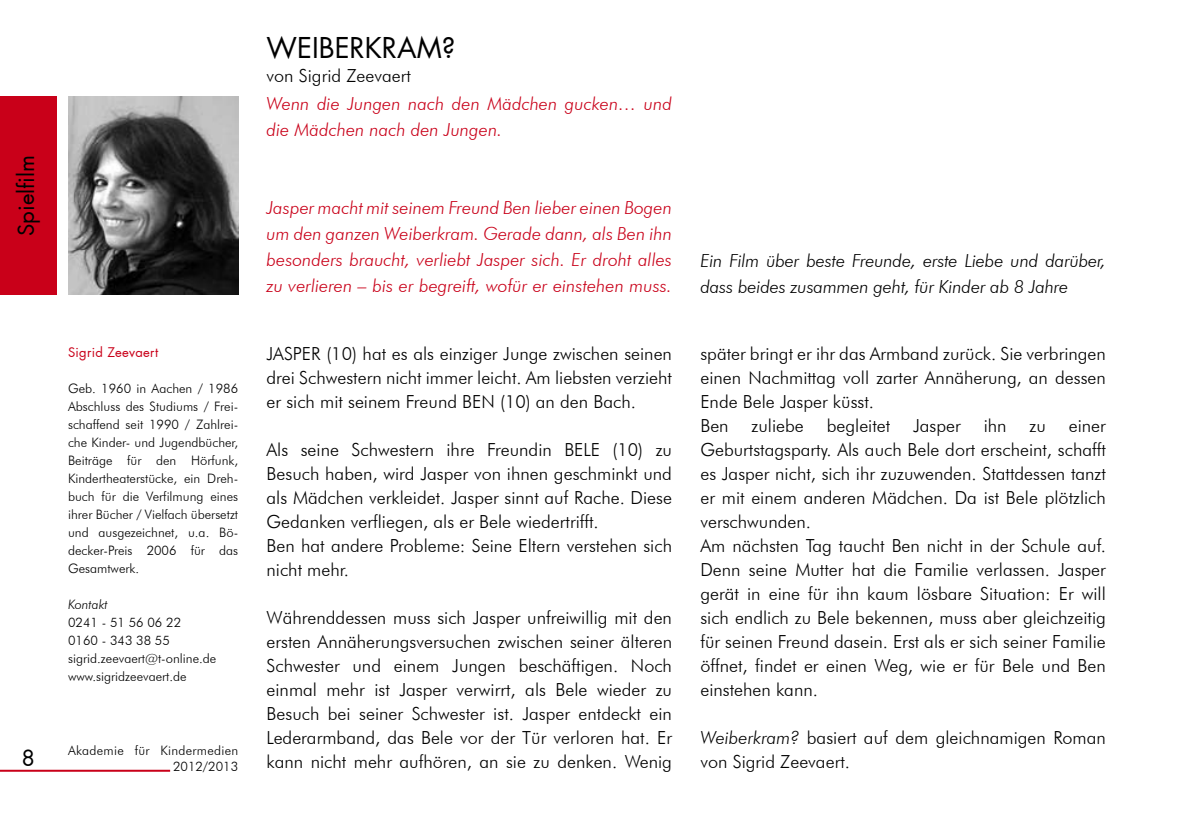
<style>
.page{position:relative;width:1191px;height:840px;background:#fff}
.page>*{position:absolute;margin:0;border:0;box-sizing:border-box;transform-origin:0 0}
.t1{font:28px "Futura";color:#000}
.t2{font:22px "Futura";color:#000}
.t3{font:300 18px/24px "Futura BT";color:#000}
.t4{font:italic 300 18px/26px "Futura BT";color:#c90019}
.t5{font:italic 300 18px/26px "Futura BT";letter-spacing:-.01em;color:#000}
.t6{font:300 13px/18px "Futura BT";color:#000;text-align:justify}
.t7{font:300 13px/15.6px "Futura BT";letter-spacing:.02em;color:#000;text-align:right}
.t8{font:13px "Futura";letter-spacing:.02em;color:#c90019}
.t9{font:italic 300 13px "Futura BT";color:#000}
.s1{font-style:italic}
</style>
<div class="page">
<hr style="left:0;top:769px;width:170px;height:2px;background:#c90019">
<div style="left:0;top:96px;width:57px;height:199px;background:#c90019"></div>
<img style="left:68px;top:96px;width:170px;height:199px">
<p class="t2" style="left:12px;top:236px;width:82px;rotate:-90deg">Spielfilm</p>
<p class="t2" style="left:22px;top:743px;width:15px">8</p>
<p class="t8" style="left:68px;top:343px;width:92px">Sigrid Zeevaert</p>
<p class="t6" style="left:68px;top:379px;width:172px">Geb. 1960 in Aachen / 1986<br>Abschluss des Studiums / Frei&shy;schaffend seit 1990 / Zahlrei&shy;che Kinder- und Jugendbücher, Beiträge für den Hörfunk, Kindertheaterstücke, ein Dreh&shy;buch für die Verfilmung eines ihrer Bücher / Vielfach übersetzt und ausgezeichnet, u.a. Bö&shy;decker-Preis 2006 für das Gesamtwerk.</p>
<p class="t9" style="left:68px;top:596px;width:41px">Kontakt</p>
<p class="t6" style="left:68px;top:613px;width:150px;text-align:left">0241 - 51 56 06 22<br>0160 - 343 38 55 sigrid.zeevaert@t-online.de www.sigridzeevaert.de</p>
<p class="t7" style="left:68px;top:742px;width:172px">Akademie für Kindermedien<br>2012/2013</p>
<h1 class="t1" style="left:266px;top:30px;width:190px">WEIBERKRAM?</h1>
<p class="t3" style="left:266px;top:64px;width:146px">von Sigrid Zeevaert</p>
<p class="t4" style="left:266px;top:91px;width:407px">Wenn die Jungen nach den Mädchen gucken… und die Mädchen nach den Jungen.</p>
<p class="t4" style="left:266px;top:195px;width:407px;text-align:justify">Jasper macht mit seinem Freund Ben lieber einen Bogen um den ganzen Weiberkram. Gerade dann, als Ben ihn besonders braucht, verliebt Jasper sich. Er droht alles zu verlieren – bis er begreift, wofür er einstehen muss.</p>
<p class="t3" style="left:266px;top:341px;width:407px;text-align:justify">JASPER (10) hat es als einziger Junge zwischen seinen drei Schwestern nicht immer leicht. Am liebsten verzieht er sich mit seinem Freund BEN (10) an den Bach.</p>
<p class="t3" style="left:266px;top:437px;width:407px">Als seine Schwestern ihre Freundin BELE (10) zu Besuch haben, wird Jasper von ihnen geschminkt und als Mädchen verkleidet. Jasper sinnt auf Rache. Diese Gedanken verfliegen, als er Bele wiedertrifft.<br>Ben hat andere Probleme: Seine Eltern verstehen sich nicht mehr.</p>
<p class="t3" style="left:266px;top:605px;width:407px;text-align:justify">Währenddessen muss sich Jasper unfreiwillig mit den ersten Annäherungsversuchen zwischen seiner älteren Schwester und einem Jungen beschäftigen. Noch einmal mehr ist Jasper verwirrt, als Bele wieder zu Besuch bei seiner Schwester ist. Jasper entdeckt ein Lederarmband, das Bele vor der Tür verloren hat. Er kann nicht mehr aufhören, an sie zu denken. Wenig</p>
<p class="t5" style="left:700px;top:247px;width:407px">Ein Film über beste Freunde, erste Liebe und darüber, dass beides zusammen geht, für Kinder ab 8 Jahre</p>
<p class="t3" style="left:700px;top:341px;width:407px">später bringt er ihr das Armband zurück. Sie verbringen einen Nachmittag voll zarter Annäherung, an dessen Ende Bele Jasper küsst.<br>Ben</p>
<p class="t3" style="left:751px;top:413px;width:54px">zuliebe</p>
<p class="t3" style="left:826px;top:413px;width:65px">begleitet</p>
<p class="t3" style="left:913px;top:413px;width:49px">Jasper</p>
<p class="t3" style="left:983px;top:413px;width:24px">ihn</p>
<p class="t3" style="left:1029px;top:413px;width:18px">zu</p>
<p class="t3" style="left:700px;top:413px;width:407px;text-indent:368px">einer Geburtstagsparty. Als auch Bele dort erscheint, schafft es Jasper nicht, sich ihr zuzuwenden. Stattdessen tanzt er mit einem anderen Mädchen. Da ist Bele plötzlich verschwunden.<br>Am nächsten Tag taucht Ben nicht in der Schule auf.<br>Denn seine Mutter hat die Familie verlassen. Jasper gerät in eine für ihn kaum lösbare Situation: Er will sich endlich zu Bele bekennen, muss aber gleichzeitig für seinen Freund dasein. Erst als er sich seiner Familie öffnet, findet er einen Weg, wie er für Bele und Ben einstehen kann.</p>
<p class="t3" style="left:700px;top:725px;width:407px"><span class="s1">Weiberkram?</span> basiert auf dem gleichnamigen Roman von Sigrid Zeevaert.</p>
</div>
